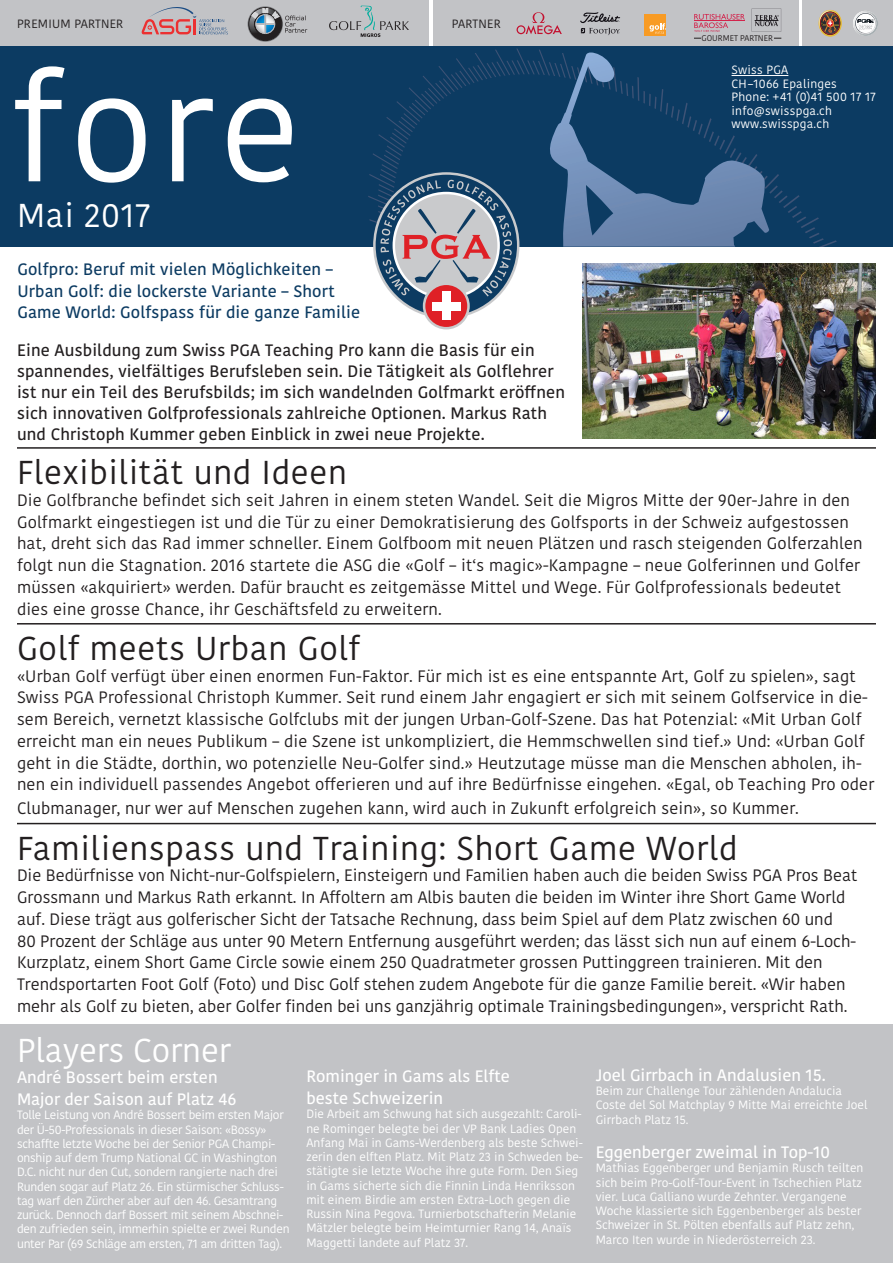
<style>
.page{position:relative;width:893px;height:1263px;background:#fff}
.page>*{position:absolute;margin:0;border:0;box-sizing:border-box;transform-origin:0 0}
.t1{font:149.55px "Kohinoor";color:#fff}
.t2{font:33px "Kohinoor";letter-spacing:.02em;color:#231f20}
.t3{font:33px "Kohinoor";color:#fff}
.t4{font:16.5px/21.8px "Kohinoor";letter-spacing:.01em;color:#231f20}
.t5{font:600 16.5px/21px "Kohinoor";letter-spacing:.01em;color:#231f20}
.t6{font:600 16.5px/21.8px "Kohinoor";color:#fff}
.t7{font:600 16.5px/21.8px "Kohinoor";letter-spacing:.01em;color:#0c3b62}
.t8{font:12px/14.2px "Kohinoor";color:#fff}
.t9{font:12px/14.2px "Kohinoor";letter-spacing:-.02em;color:#fff}
.t10{font:12px/13.5px "Kohinoor";letter-spacing:.02em;color:#fff}
.t11{font:12px "Kohinoor";letter-spacing:.02em;color:#231f20}
.t12{font:8.25px "Kohinoor";color:#231f20}
</style>
<div class="page">
<div style="left:0;top:0;width:428px;height:47px;background:#c2c3c6"></div>
<svg style="left:329px;top:6px;width:80px;height:31px"></svg>
<svg style="left:142px;top:7px;width:86px;height:27px"></svg>
<div style="left:433px;top:0;width:366px;height:47px;background:#c2c3c6"></div>
<div style="left:803px;top:0;width:90px;height:47px;background:#c2c3c6"></div>
<svg style="left:517px;top:12px;width:45px;height:22px"></svg>
<div style="left:644px;top:14px;width:22px;height:21px;background:#f89b24"></div>
<svg style="left:649px;top:23px;width:17px;height:11px"></svg>
<svg style="left:819px;top:10px;width:23px;height:27px"></svg>
<svg style="left:819px;top:10px;width:22px;height:26px"></svg>
<svg style="left:853px;top:11px;width:25px;height:25px"></svg>
<svg style="left:580px;top:12px;width:40px;height:23px"></svg>
<div style="left:0;top:1025px;width:893px;height:238px;background:#c2c3c6"></div>
<hr style="left:17px;top:623px;width:859px;height:1px;background:#231f20">
<hr style="left:17px;top:823px;width:859px;height:1px;background:#231f20">
<img style="left:583px;top:264px;width:293px;height:174px">
<div style="left:0;top:46px;width:893px;height:201px;background:#0c3b62"></div>
<svg style="left:248px;top:7px;width:59px;height:35px"></svg>
<svg style="left:368px;top:49px;width:469px;height:280px"></svg>
<hr style="left:694px;top:38px;width:87px;height:1px;background:#231f20">
<div style="left:701px;top:34px;width:73px;height:8px;background:#c2c3c6"></div>
<svg style="left:752px;top:9px;width:29px;height:23px"></svg>
<svg style="left:694px;top:14px;width:51px;height:18px"></svg>
<hr style="left:17px;top:447px;width:859px;height:2px;background:#231f20">
<p class="t11" style="left:17px;top:17px;width:108px">PREMIUM PARTNER</p>
<p class="t11" style="left:452px;top:17px;width:51px">PARTNER</p>
<p class="t1" style="left:11px;top:34px;width:291px">fore</p>
<p class="t3" style="left:17px;top:194px;width:135px">Mai 2017</p>
<p class="t7" style="left:17px;top:259px;width:344px">Golfpro: Beruf mit vielen Möglichkeiten –<br>Urban Golf: die lockerste Variante – Short<br>Game World: Golfspass für die ganze Familie</p>
<p class="t5" style="left:17px;top:340px;width:550px">Eine Ausbildung zum Swiss PGA Teaching Pro kann die Basis für ein spannendes, vielfältiges Berufsleben sein. Die Tätigkeit als Golflehrer ist nur ein Teil des Berufsbilds; im sich wandelnden Golfmarkt eröffnen sich innovativen Golfprofessionals zahlreiche Optionen. Markus Rath und Christoph Kummer geben Einblick in zwei neue Projekte.</p>
<p class="t12" style="left:701px;top:33px;width:73px">GOURMET PARTNER</p>
<p class="t10" style="left:731px;top:64px;width:146px">Swiss PGA<br>CH–1066 Epalinges<br>Phone: +41 (0)41 500 17 17</p>
<p class="t10" style="left:731px;top:104px;width:102px">info@swisspga.ch www.swisspga.ch</p>
<p class="t2" style="left:17px;top:452px;width:331px">Flexibilität und Ideen</p>
<p class="t4" style="left:17px;top:489px;width:847px">Die Golfbranche befindet sich seit Jahren in einem steten Wandel. Seit die Migros Mitte der 90er-Jahre in den Golfmarkt eingestiegen ist und die Tür zu einer Demokratisierung des Golfsports in der Schweiz aufgestossen hat, dreht sich das Rad immer schneller. Einem Golfboom mit neuen Plätzen und rasch steigenden Golferzahlen folgt nun die Stagnation. 2016 startete die ASG die «Golf – it‘s magic»-Kampagne – neue Golferinnen und Golfer müssen «akquiriert» werden. Dafür braucht es zeitgemässe Mittel und Wege. Für Golfprofessionals bedeutet dies eine grosse Chance, ihr Geschäftsfeld zu erweitern.</p>
<p class="t2" style="left:17px;top:627px;width:345px">Golf meets Urban Golf</p>
<p class="t4" style="left:17px;top:665px;width:859px">«Urban Golf verfügt über einen enormen Fun-Faktor. Für mich ist es eine entspannte Art, Golf zu spielen», sagt Swiss PGA Professional Christoph Kummer. Seit rund einem Jahr engagiert er sich mit seinem Golfservice in die&shy;sem Bereich, vernetzt klassische Golfclubs mit der jungen Urban-Golf-Szene. Das hat Potenzial: «Mit Urban Golf erreicht man ein neues Publikum – die Szene ist unkompliziert, die Hemmschwellen sind tief.» Und: «Urban Golf geht in die Städte, dorthin, wo potenzielle Neu-Golfer sind.» Heutzutage müsse man die Menschen abholen, ih&shy;nen ein individuell passendes Angebot offerieren und auf ihre Bedürfnisse eingehen. «Egal, ob Teaching Pro oder</p>
<p class="t4" style="left:17px;top:798px;width:783px">Clubmanager, nur wer auf Menschen zugehen kann, wird auch in Zukunft erfolgreich sein», so Kummer.</p>
<p class="t2" style="left:17px;top:827px;width:722px">Familienspass und Training: Short Game World</p>
<p class="t4" style="left:17px;top:865px;width:842px">Die Bedürfnisse von Nicht-nur-Golfspielern, Einsteigern und Familien haben auch die beiden Swiss PGA Pros Beat Grossmann und Markus Rath erkannt. In Affoltern am Albis bauten die beiden im Winter ihre Short Game World auf. Diese trägt aus golferischer Sicht der Tatsache Rechnung, dass beim Spiel auf dem Platz zwischen 60 und<br>80 Prozent der Schläge aus unter 90 Metern Entfernung ausgeführt werden; das lässt sich nun auf einem 6-Loch-Kurzplatz, einem Short Game Circle sowie einem 250 Quadratmeter grossen Puttinggreen trainieren. Mit den Trendsportarten Foot Golf (Foto) und Disc Golf stehen zudem Angebote für die ganze Familie bereit. «Wir haben mehr als Golf zu bieten, aber Golfer finden bei uns ganzjährig optimale Trainingsbedingungen», verspricht Rath.</p>
<p class="t3" style="left:17px;top:1029px;width:216px">Players Corner</p>
<p class="t6" style="left:17px;top:1067px;width:221px">André Bossert beim ersten<br>Major der Saison auf Platz 46</p>
<p class="t9" style="left:17px;top:1108px;width:274px">Tolle Leistung von André Bossert beim ersten Major der Ü-50-Professionals in dieser Saison: «Bossy» schaffte letzte Woche bei der Senior PGA Champi&shy;onship auf dem Trump National GC in Washington D.C. nicht nur den Cut, sondern rangierte nach drei Runden sogar auf Platz 26. Ein stürmischer Schluss&shy;tag warf den Zürcher aber auf den 46. Gesamtrang zurück. Dennoch darf Bossert mit seinem Abschnei&shy;den zufrieden sein, immerhin spielte er zwei Runden unter Par (69 Schläge am ersten, 71 am dritten Tag).</p>
<p class="t6" style="left:306px;top:1066px;width:205px">Rominger in Gams als Elfte beste Schweizerin</p>
<p class="t8" style="left:306px;top:1107px;width:278px">Die Arbeit am Schwung hat sich ausgezahlt: Caroli&shy;ne Rominger belegte bei der VP Bank Ladies Open Anfang Mai in Gams-Werdenberg als beste Schwei&shy;zerin den elften Platz. Mit Platz 23 in Schweden be&shy;stätigte sie letzte Woche ihre gute Form. Den Sieg in Gams sicherte sich die Finnin Linda Henriksson mit einem Birdie am ersten Extra-Loch gegen die Russin Nina Pegova. Turnierbotschafterin Melanie Mätzler belegte beim Heimturnier Rang 14, Anaïs Maggetti landete auf Platz 37.</p>
<p class="t6" style="left:596px;top:1064px;width:232px">Joel Girrbach in Andalusien 15.</p>
<p class="t8" style="left:596px;top:1084px;width:273px">Beim zur Challenge Tour zählenden Andalucia<br>Coste del Sol Matchplay 9 Mitte Mai erreichte Joel<br>Girrbach Platz 15.</p>
<p class="t6" style="left:596px;top:1142px;width:236px">Eggenberger zweimal in Top-10</p>
<p class="t8" style="left:596px;top:1161px;width:269px">Mathias Eggenberger und Benjamin Rusch teilten sich beim Pro-Golf-Tour-Event in Tschechien Platz vier. Luca Galliano wurde Zehnter. Vergangene Woche klassierte sich Eggenbenberger als bester Schweizer in St. Pölten ebenfalls auf Platz zehn, Marco Iten wurde in Niederösterreich 23.</p>
</div>
